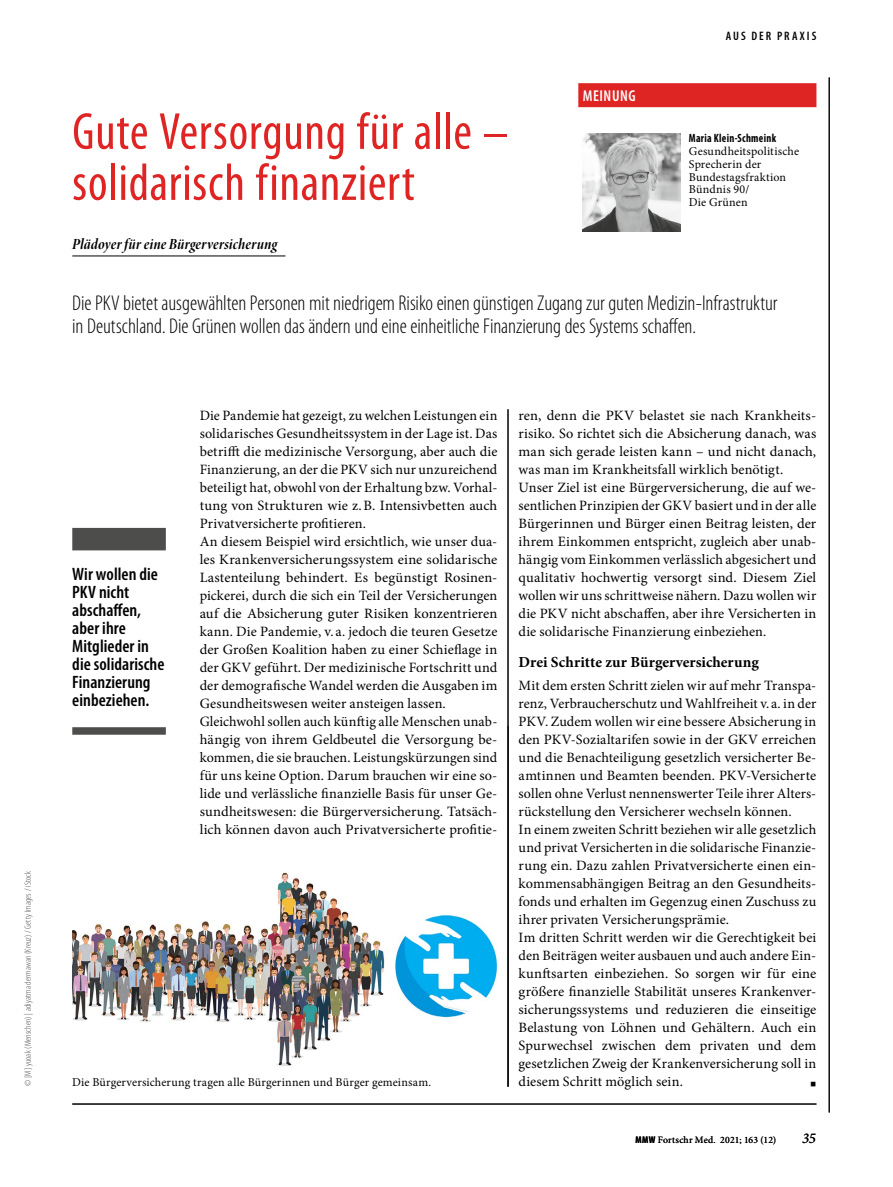
<style>
.page{position:relative;width:893px;height:1187px;background:#fff}
.page>*{position:absolute;margin:0;border:0;box-sizing:border-box;transform-origin:0 0}
.Title_kleinrot{font:condensed 52.5px/51px "Myriad Pro";letter-spacing:.015em;color:#de2524}
.Trailer_1{font:300 condensed 21.45px/22.5px "Myriad Pro";letter-spacing:-.005em;color:#000}
.NoXML_Eyecatcher_x{font:600 condensed 18px/18px "Myriad Pro";letter-spacing:.005em;color:#000}
.SuperTitle_1{font:15.75px "Minion Pro Bold Cn It Disp";letter-spacing:.005em;color:#000}
.t1{font:600 condensed 15.75px "Myriad Pro";letter-spacing:.035em;color:#fff}
.SectionHeading_1_x{font:700 15.3px "Minion Pro";color:#000}
.t2{font:italic 14.85px "Minion Pro";color:#000}
.Para_x{font:14.25px/18px "Minion Pro";letter-spacing:.005em;color:#000;text-align:justify}
.t3{font:600 condensed 12.3px "Myriad Pro";letter-spacing:.165em;color:#000}
.Image_Caption_x{font:12px/12.8px "Minion Pro";letter-spacing:.01em;color:#000}
.Image_Caption_Author{font:700 condensed 12px "Myriad Pro";letter-spacing:.03em;color:#000;scale:.9 1}
.Para_x-2{font:10.5px "Arial Unicode MS";color:#000}
.t4{font:9.75px "Minion Pro";letter-spacing:.02em;color:#000}
.Image_Source_x{font:300 condensed 9px "Myriad Pro";letter-spacing:.02em;color:#4d4d4c}
.s1{font-family:"Myriad Pro";font-weight:700;font-stretch:condensed}
</style>
<div class="page">
<hr style="left:72px;top:1103px;width:744px;height:1px;background:#000">
<hr style="left:829px;top:77px;width:1px;height:1035px;background:#000">
<div style="left:578px;top:83px;width:238px;height:24px;background:#de2524"></div>
<hr style="left:508px;top:409px;width:1px;height:677px;background:#000">
<hr style="left:72px;top:256px;width:213px;height:1px;background:#000">
<img style="left:72px;top:872px;width:425px;height:194px">
<div style="left:72px;top:528px;width:94px;height:22px;background:#4d4d4c"></div>
<div style="left:72px;top:727px;width:94px;height:7px;background:#4d4d4c"></div>
<img style="left:583px;top:133px;width:97px;height:98px">
<p class="Image_Source_x" style="left:23px;top:1085px;width:216px;rotate:-90deg">© [M] yuoak (Menschen) | adiyatma dermawan (Kreuz) / Getty Images / iStock</p>
<p class="Title_kleinrot" style="left:72px;top:105px;width:437px">Gute Versorgung für alle – solidarisch finanziert</p>
<p class="SuperTitle_1" style="left:72px;top:235px;width:206px">Plädoyer für eine Bürgerversicherung</p>
<p class="t1" style="left:583px;top:87px;width:54px">MEINUNG</p>
<p class="t3" style="left:726px;top:29px;width:92px">AUS DER PRAXIS</p>
<p class="Image_Caption_Author" style="left:689px;top:131px;width:99px">Maria Klein-Schmeink</p>
<p class="Image_Caption_x" style="left:689px;top:145px;width:112px">Gesundheitspolitische<br>Sprecherin der<br>Bundestagsfraktion<br>Bündnis 90/<br>Die Grünen</p>
<p class="Trailer_1" style="left:72px;top:292px;width:707px">Die PKV bietet ausgewählten Personen mit niedrigem Risiko einen günstigen Zugang zur guten Medizin-Infrastruktur in Deutschland. Die Grünen wollen das ändern und eine einheitliche Finanzierung des Systems schaffen.</p>
<p class="NoXML_Eyecatcher_x" style="left:72px;top:565px;width:94px">Wir wollen die<br>PKV nicht abschaffen, aber ihre<br>Mitglieder in die solidarische<br>Finanzierung einbeziehen.</p>
<p class="Para_x" style="left:200px;top:406px;width:299px">Die Pandemie hat gezeigt, zu welchen Leistungen ein solidarisches Gesundheitssystem in der Lage ist. Das betrifft die medizinische Versorgung, aber auch die Finanzierung, an der die PKV sich nur unzureichend beteiligt hat, obwohl von der Erhaltung bzw. Vorhal&shy;tung von Strukturen wie z.B. Intensivbetten auch Privatversicherte profitieren.</p>
<p class="Para_x" style="left:200px;top:532px;width:299px">An diesem Beispiel wird ersichtlich, wie unser dua&shy;les Krankenversicherungssystem eine solidarische Lastenteilung behindert. Es begünstigt Rosinen&shy;pickerei, durch die sich ein Teil der Versicherungen auf die Absicherung guter Risiken konzentrieren kann. Die Pandemie, v. a. jedoch die teuren Gesetze der Großen Koalition haben zu einer Schieflage in der GKV geführt. Der medizinische Fortschritt und der demografische Wandel werden die Ausgaben im Gesundheitswesen weiter ansteigen lassen.</p>
<p class="Para_x" style="left:200px;top:712px;width:299px">Gleichwohl sollen auch künftig alle Menschen unab&shy;hängig von ihrem Geldbeutel die Versorgung be&shy;kommen, die sie brauchen. Leistungskürzungen sind für uns keine Option. Darum brauchen wir eine so&shy;lide und verlässliche finanzielle Basis für unser Ge&shy;sundheitswesen: die Bürgerversicherung. Tatsäch&shy;lich können davon auch Privatversicherte profitie-</p>
<p class="Image_Caption_x" style="left:72px;top:1075px;width:361px">Die Bürgerversicherung tragen alle Bürgerinnen und Bürger gemeinsam.</p>
<p class="Para_x" style="left:519px;top:406px;width:299px">ren, denn die PKV belastet sie nach Krankheits&shy;risiko. So richtet sich die Absicherung danach, was man sich gerade leisten kann – und nicht danach, was man im Krankheitsfall wirklich benötigt.</p>
<p class="Para_x" style="left:519px;top:478px;width:299px">Unser Ziel ist eine Bürgerversicherung, die auf we&shy;sentlichen Prinzipien der GKV basiert und in der alle Bürgerinnen und Bürger einen Beitrag leisten, der ihrem Einkommen entspricht, zugleich aber unab&shy;hängig vom Einkommen verlässlich abgesichert und qualitativ hochwertig versorgt sind. Diesem Ziel wollen wir uns schrittweise nähern. Dazu wollen wir die PKV nicht abschaffen, aber ihre Versicherten in die solidarische Finanzierung einbeziehen.</p>
<p class="SectionHeading_1_x" style="left:519px;top:650px;width:242px">Drei Schritte zur Bürgerversicherung</p>
<p class="Para_x" style="left:519px;top:676px;width:299px">Mit dem ersten Schritt zielen wir auf mehr Transpa&shy;renz, Verbraucherschutz und Wahlfreiheit v. a. in der PKV. Zudem wollen wir eine bessere Absicherung in den PKV-Sozialtarifen sowie in der GKV erreichen und die Benachteiligung gesetzlich versicherter Be&shy;amtinnen und Beamten beenden. PKV-Versicherte sollen ohne Verlust nennenswerter Teile ihrer Alters&shy;rückstellung den Versicherer wechseln können.</p>
<p class="Para_x" style="left:519px;top:820px;width:299px">In einem zweiten Schritt beziehen wir alle gesetzlich und privat Versicherten in die solidarische Finanzie&shy;rung ein. Dazu zahlen Privatversicherte einen ein&shy;kommensabhängigen Beitrag an den Gesundheits&shy;fonds und erhalten im Gegenzug einen Zuschuss zu ihrer privaten Versicherungsprämie.</p>
<p class="Para_x" style="left:519px;top:928px;width:299px">Im dritten Schritt werden wir die Gerechtigkeit bei den Beiträgen weiter ausbauen und auch andere Ein&shy;kunftsarten einbeziehen. So sorgen wir für eine größere finanzielle Stabilität unseres Krankenver&shy;sicherungssystems und reduzieren die einseitige Belastung von Löhnen und Gehältern. Auch ein Spurwechsel zwischen dem privaten und dem gesetzlichen Zweig der Krankenversicherung soll in diesem Schritt möglich sein.</p>
<p class="Para_x-2" style="left:810px;top:1076px;width:8px">■</p>
<p class="t4" style="left:635px;top:1132px;width:82px"><span class="s1">MMW</span> Fortschr Med.</p>
<p class="t4" style="left:720px;top:1132px;width:58px">2021; 163 (12)</p>
<p class="t2" style="left:802px;top:1128px;width:15px">35</p>
</div>
